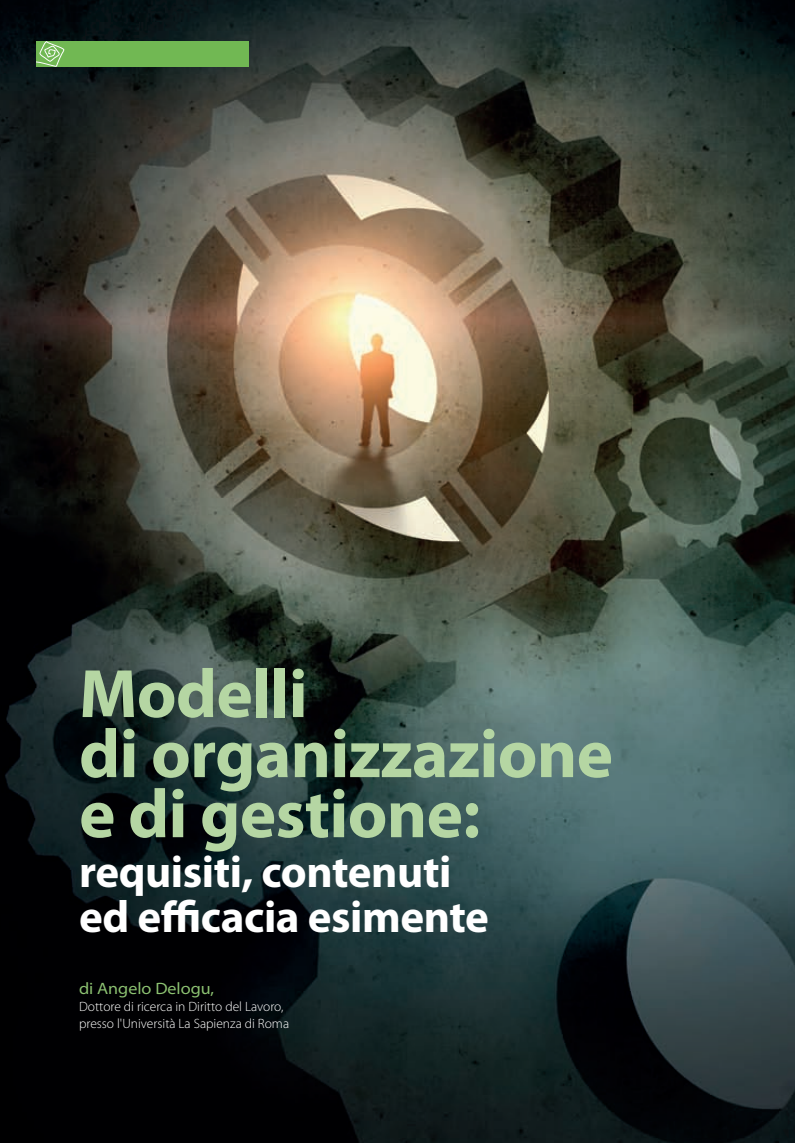
<style>
.page{position:relative;width:795px;height:1143px;background:#fff}
.page>*{position:absolute;margin:0;border:0;box-sizing:border-box;transform-origin:0 0}
.t1{font:700 69px/60px "Myriad Pro";letter-spacing:-.01em;color:#b5d6a3}
.t2{font:700 45px/45px "Myriad Pro";letter-spacing:-.01em;color:#fff}
.t3{font:semi-expanded 16.5px "Myriad Pro";color:#8dc372}
.t4{font:300 13.5px/17.2px "Myriad Pro";color:#fff}
</style>
<div class="page">
<img style="left:0;top:0;width:794px;height:1142px">
<div style="left:36px;top:41px;width:213px;height:26px;background:#71b853"></div>
<svg style="left:36px;top:41px;width:28px;height:26px"></svg>
<h1 class="t1" style="left:79px;top:664px;width:535px">Modelli<br>di organizzazione e di gestione:</h1>
<h2 class="t2" style="left:79px;top:849px;width:411px">requisiti, contenuti ed efficacia esimente</h2>
<p class="t3" style="left:79px;top:978px;width:136px">di Angelo Delogu,</p>
<p class="t4" style="left:79px;top:997px;width:211px">Dottore di ricerca in Diritto del Lavoro, presso l'Università La Sapienza di Roma</p>
</div>
